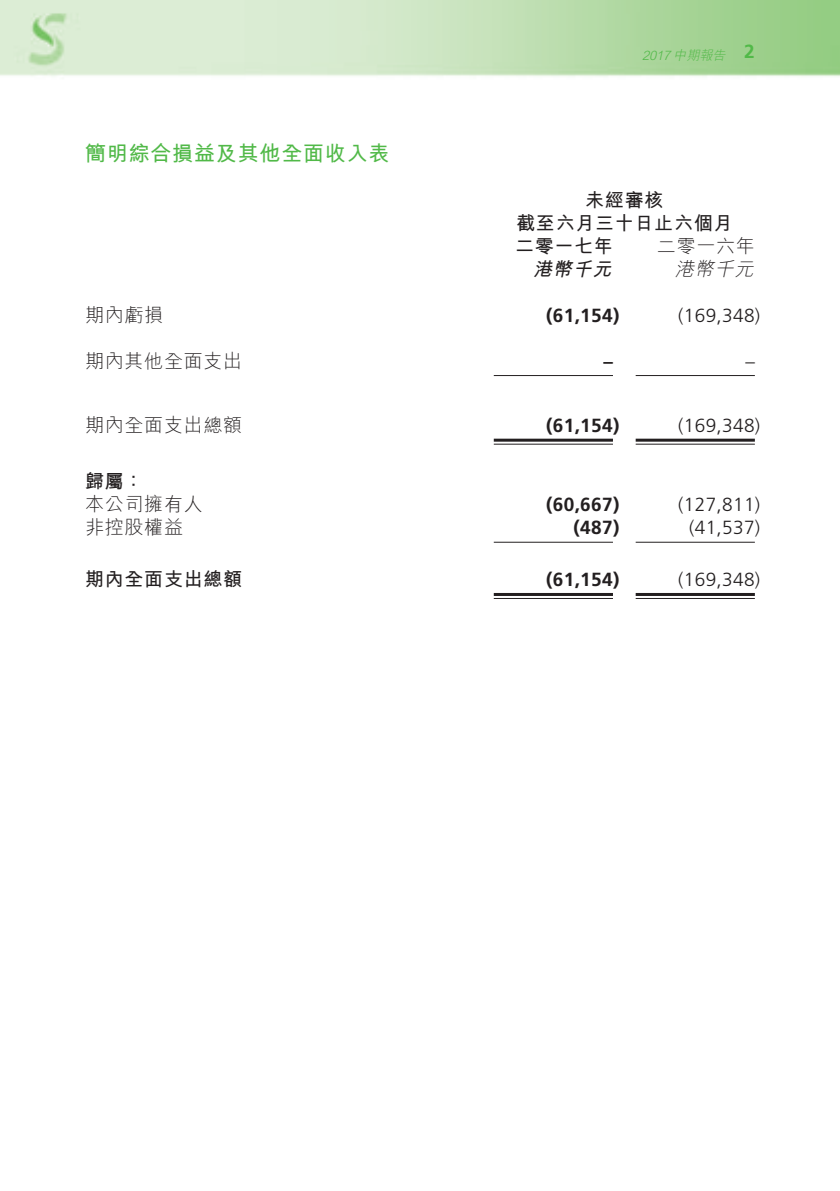
<style>
.page{position:relative;width:840px;height:1191px;background:#fff}
.page>*{position:absolute;margin:0;border:0;box-sizing:border-box;transform-origin:0 0}
.t1{font:21px "M Hei HK Bold B5 pc H";letter-spacing:.035em;color:#51b948}
.t2{font:300 19px "Frutiger LT Std";letter-spacing:.015em;color:#231f20}
.t3{font:700 19px "Frutiger LT Std";letter-spacing:.015em;color:#231f20}
.t4{font:19px "M Hei HK Light B5 pc H";letter-spacing:.035em;color:#231f20}
.t5{font:19px/23px "M Hei HK Bold B5 pc H";letter-spacing:.035em;color:#231f20}
.t6{font:italic 19px "M Hei HK Bold B5 pc H";color:#231f20}
.t7{font:italic 19px "M Hei HK Light B5 pc H";color:#231f20}
.t8{font:italic 13px "M Hei HK Light B5 pc H";color:#51b948}
.s1{font-family:"Frutiger LT Std";font-weight:700;font-style:normal;font-size:19px}
</style>
<div class="page">
<img style="left:0;top:0;width:839px;height:77px">
<hr style="left:493px;top:375px;width:119px;height:1px;background:#231f20">
<hr style="left:635px;top:375px;width:119px;height:1px;background:#231f20">
<hr style="left:493px;top:438px;width:119px;height:3px;background:#231f20">
<hr style="left:493px;top:443px;width:119px;height:1px;background:#231f20">
<hr style="left:635px;top:438px;width:119px;height:3px;background:#231f20">
<hr style="left:635px;top:443px;width:119px;height:1px;background:#231f20">
<hr style="left:493px;top:542px;width:119px;height:1px;background:#231f20">
<hr style="left:635px;top:542px;width:119px;height:1px;background:#231f20">
<hr style="left:493px;top:593px;width:119px;height:3px;background:#231f20">
<hr style="left:493px;top:598px;width:119px;height:1px;background:#231f20">
<hr style="left:635px;top:593px;width:119px;height:3px;background:#231f20">
<hr style="left:635px;top:598px;width:119px;height:1px;background:#231f20">
<p class="t1" style="left:85px;top:145px;width:306px">簡明綜合損益及其他全面收入表</p>
<p class="t8" style="left:641px;top:50px;width:114px">2017 中期報告 <span class="s1">2</span></p>
<p class="t5" style="left:514px;top:190px;width:219px;text-indent:70px">未經審核<br>截至六月三十日止六個月二零一七年</p>
<p class="t4" style="left:656px;top:238px;width:99px">二零一六年</p>
<p class="t6" style="left:533px;top:261px;width:83px">港幣千元</p>
<p class="t7" style="left:674px;top:261px;width:83px">港幣千元</p>
<p class="t4" style="left:85px;top:307px;width:80px">期內虧損</p>
<p class="t3" style="left:546px;top:304px;width:75px">(61,154)</p>
<p class="t2" style="left:678px;top:307px;width:83px">(169,348)</p>
<p class="t4" style="left:85px;top:353px;width:158px">期內其他全面支出</p>
<p class="t3" style="left:603px;top:350px;width:11px">–</p>
<p class="t2" style="left:745px;top:353px;width:11px">–</p>
<p class="t4" style="left:85px;top:418px;width:158px">期內全面支出總額</p>
<p class="t3" style="left:546px;top:414px;width:75px">(61,154)</p>
<p class="t2" style="left:678px;top:418px;width:83px">(169,348)</p>
<p class="t5" style="left:85px;top:472px;width:60px">歸屬：</p>
<p class="t4" style="left:85px;top:497px;width:119px">本公司擁有人</p>
<p class="t3" style="left:546px;top:493px;width:75px">(60,667)</p>
<p class="t2" style="left:678px;top:497px;width:83px">(127,811)</p>
<p class="t4" style="left:85px;top:520px;width:99px">非控股權益</p>
<p class="t3" style="left:573px;top:516px;width:47px">(487)</p>
<p class="t2" style="left:688px;top:520px;width:72px">(41,537)</p>
<p class="t5" style="left:85px;top:570px;width:158px">期內全面支出總額</p>
<p class="t3" style="left:546px;top:568px;width:75px">(61,154)</p>
<p class="t2" style="left:678px;top:572px;width:83px">(169,348)</p>
</div>
